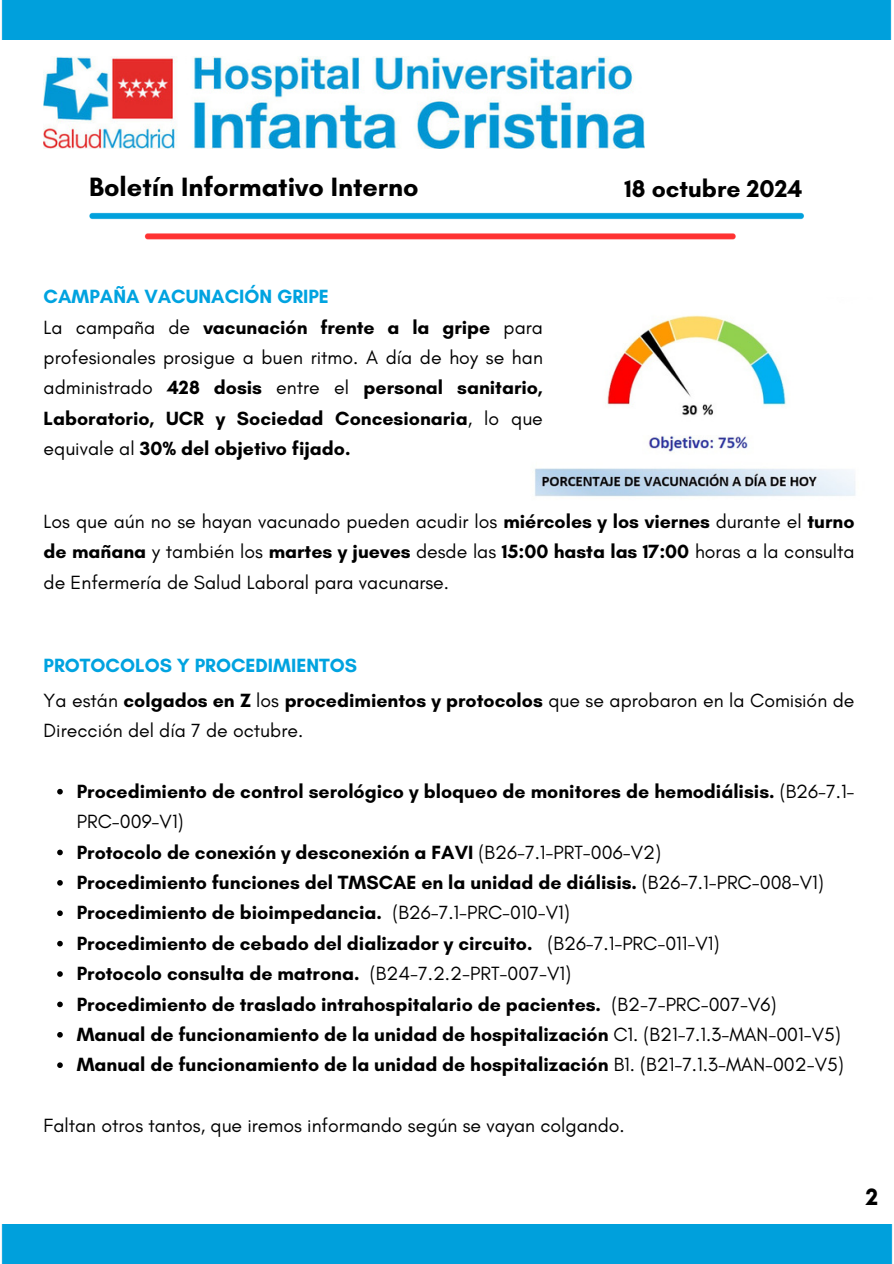
<style>
.page{position:relative;width:894px;height:1264px;background:#fff}
.page>*{position:absolute;margin:0;border:0;box-sizing:border-box;transform-origin:0 0}
.t1{font:700 27px "Glacial Indifference";color:#000}
.t2{font:700 24.6px "Glacial Indifference";color:#000}
.t3{font:700 24px "Glacial Indifference";color:#000}
.t4{font:700 19.5px/30.3px "Glacial Indifference";color:#000}
.t5{font:19.5px/30.3px "Glacial Indifference";color:#000}
.t6{font:700 19.5px "Glacial Indifference";color:#00a3e0}
.s1{font-weight:400}
.s2{font-weight:700}
</style>
<div class="page">
<img style="left:44px;top:56px;width:600px;height:93px">
<div style="left:1px;top:0;width:891px;height:39px;background:#00a0dc"></div>
<img style="left:89px;top:212px;width:715px;height:28px">
<div style="left:1px;top:1224px;width:892px;height:39px;background:#00a0dc"></div>
<img style="left:534px;top:315px;width:322px;height:182px">
<svg style="left:57px;top:788px;width:6px;height:6px"></svg>
<svg style="left:57px;top:849px;width:6px;height:6px"></svg>
<svg style="left:57px;top:880px;width:6px;height:5px"></svg>
<svg style="left:57px;top:910px;width:6px;height:6px"></svg>
<svg style="left:57px;top:940px;width:6px;height:6px"></svg>
<svg style="left:57px;top:971px;width:6px;height:5px"></svg>
<svg style="left:57px;top:1001px;width:6px;height:6px"></svg>
<svg style="left:57px;top:1032px;width:6px;height:5px"></svg>
<svg style="left:57px;top:1062px;width:6px;height:5px"></svg>
<p class="t1" style="left:89px;top:170px;width:331px">Boletín Informativo Interno</p>
<p class="t2" style="left:624px;top:174px;width:179px">18 octubre 2024</p>
<p class="t6" style="left:44px;top:284px;width:287px">CAMPAÑA VACUNACIÓN GRIPE</p>
<p class="t4" style="left:44px;top:311px;width:500px;text-align:justify"><span class="s1">La campaña de</span> vacunación frente a la gripe <span class="s1">para profesionales prosigue a buen ritmo. A día de hoy se han administrado</span> 428 dosis <span class="s1">entre el</span> personal sanitario, Laboratorio, UCR y Sociedad Concesionaria<span class="s1">, lo que equivale al</span> 30% del objetivo fijado.</p>
<p class="t5" style="left:44px;top:506px;width:812px;text-align:justify">Los que aún no se hayan vacunado pueden acudir los <span class="s2">miércoles y los viernes</span> durante el <span class="s2">turno de mañana</span> y también los <span class="s2">martes y jueves</span> desde las <span class="s2">15:00 hasta las 17:00</span> horas a la consulta de Enfermería de Salud Laboral para vacunarse.</p>
<p class="t6" style="left:44px;top:653px;width:315px">PROTOCOLOS Y PROCEDIMIENTOS</p>
<p class="t5" style="left:44px;top:684px;width:812px">Ya están <span class="s2">colgados en Z</span> los <span class="s2">procedimientos y protocolos</span> que se aprobaron en la Comisión de<br>Dirección del día 7 de octubre.</p>
<p class="t4" style="left:77px;top:776px;width:779px">Procedimiento de control serológico y bloqueo de monitores de hemodiálisis. <span class="s1">(B26-7.1-<br>PRC-009-V1)</span></p>
<h2 class="t4" style="left:77px;top:836px;width:585px">Protocolo de conexión y desconexión a FAVI <span class="s1">(B26-7.1-PRT-006-V2)</span></h2>
<p class="t4" style="left:77px;top:867px;width:748px">Procedimiento funciones del TMSCAE en la unidad de diálisis. <span class="s1">(B26-7.1-PRC-008-V1)</span></p>
<p class="t4" style="left:77px;top:897px;width:494px">Procedimiento de bioimpedancia. <span class="s1">(B26-7.1-PRC-010-V1)</span></p>
<p class="t4" style="left:77px;top:927px;width:644px">Procedimiento de cebado del dializador y circuito. <span class="s1">(B26-7.1-PRC-011-V1)</span></p>
<p class="t4" style="left:77px;top:958px;width:495px">Protocolo consulta de matrona. <span class="s1">(B24-7.2.2-PRT-007-V1)</span></p>
<p class="t4" style="left:77px;top:988px;width:701px">Procedimiento de traslado intrahospitalario de pacientes. <span class="s1">(B2-7-PRC-007-V6)</span></p>
<p class="t4" style="left:77px;top:1019px;width:765px">Manual de funcionamiento de la unidad de hospitalización <span class="s1">C1. (B21-7.1.3-MAN-001-V5)</span></p>
<p class="t4" style="left:77px;top:1049px;width:768px">Manual de funcionamiento de la unidad de hospitalización <span class="s1">B1. (B21-7.1.3-MAN-002-V5)</span></p>
<p class="t5" style="left:44px;top:1110px;width:582px">Faltan otros tantos, que iremos informando según se vayan colgando.</p>
<h2 class="t3" style="left:865px;top:1182px;width:14px">2</h2>
</div>
